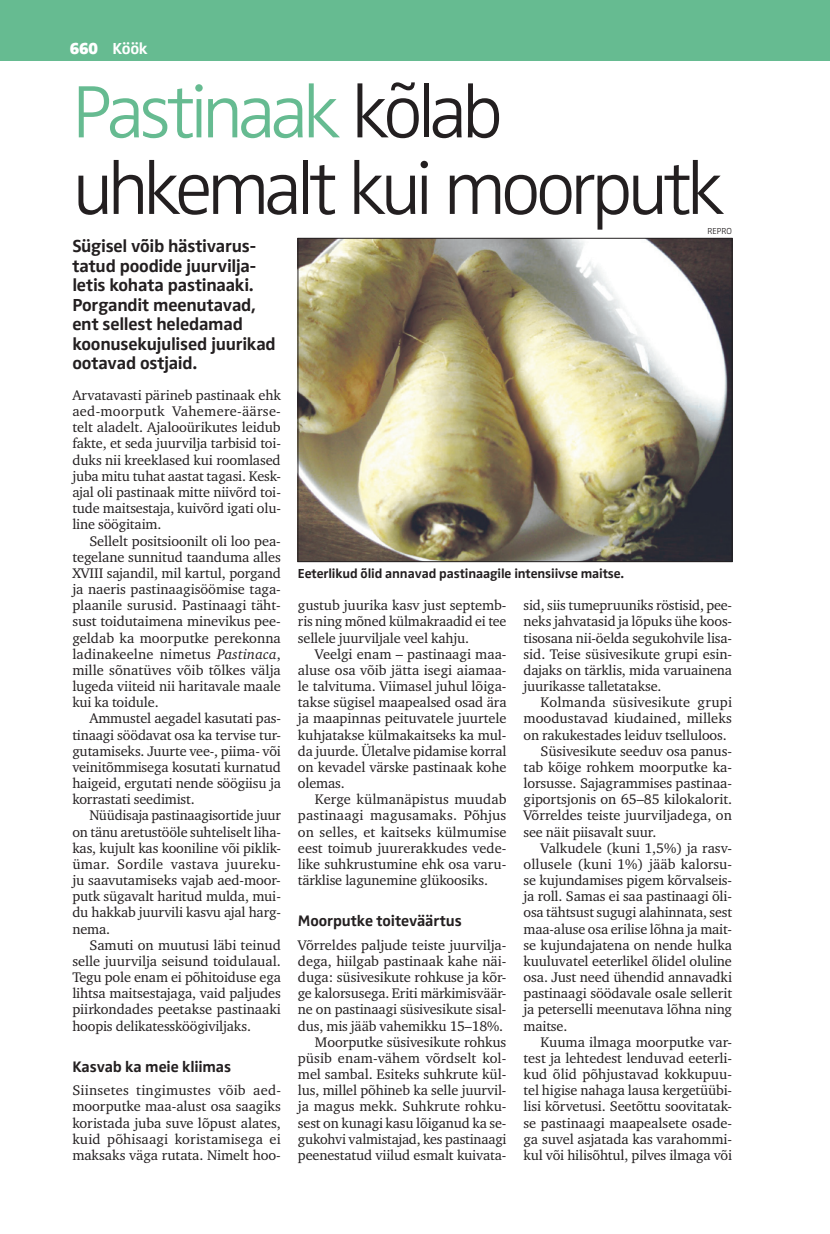
<style>
.page{position:relative;width:830px;height:1234px;background:#fff}
.page>*{position:absolute;margin:0;border:0;box-sizing:border-box;transform-origin:0 0}
.t1{font:300 76.5px/76.5px "Zwo Pro";letter-spacing:-.07em;color:#231f20}
.t2{font:700 18px/19.5px "Zwo Pro";letter-spacing:-.015em;color:#231f20}
.t3{font:700 16.5px "Zwo Pro";color:#fff}
.t4{font:700 15.75px "Zwo Pro";letter-spacing:-.01em;color:#231f20}
.t5{font:14.25px/16.2px "Charter ITC";letter-spacing:-.01em;color:#231f20;text-align:justify}
.t6{font:14.25px "Charter ITC";letter-spacing:.015em;color:#231f20}
.t7{font:700 13.5px "Zwo Pro";letter-spacing:-.01em;color:#231f20}
.t8{font:300 9px "Zwo Pro";color:#231f20}
.s1{font-weight:900}
.s2{color:#66bb91}
.s3{font-style:italic}
</style>
<div class="page">
<div style="left:0;top:0;width:829px;height:60px;background:#66bb91"></div>
<hr style="left:829px;top:0;width:1px;height:60px;background:#66bb91">
<img style="left:299px;top:240px;width:431px;height:319px">
<div style="left:297px;top:238px;width:435px;height:323px;border:1px solid #231f20"></div>
<p class="t3" style="left:70px;top:39px;width:79px"><span class="s1">660</span> Köök</p>
<h1 class="t1" style="left:72px;top:75px;width:653px"><span class="s2">Pastinaak</span> kõlab uhkemalt kui moorputk</h1>
<p class="t8" style="left:707px;top:225px;width:26px">REPRO</p>
<p class="t2" style="left:72px;top:237px;width:205px">Sügisel võib hästivarus&shy;tatud poodide juurvilja&shy;letis kohata pastinaaki.<br>Porgandit meenutavad, ent sellest heledamad koonusekujulised juurikad ootavad ostjaid.</p>
<p class="t5" style="left:72px;top:387px;width:210px">Arvatavasti pärineb pastinaak ehk aed-moorputk Vahemere-äärse&shy;telt aladelt. Ajalooürikutes leidub fakte, et seda juurvilja tarbisid toi&shy;duks nii kreeklased kui roomlased juba mitu tuhat aastat tagasi. Kesk&shy;ajal oli pastinaak mitte niivõrd toi&shy;tude maitsestaja, kuivõrd igati olu&shy;line söögitaim.</p>
<p class="t5" style="left:72px;top:532px;width:210px;text-indent:17px">Sellelt positsioonilt oli loo pea&shy;tegelane sunnitud taanduma alles XVIII sajandil, mil kartul, porgand ja naeris pastinaagisöömise taga&shy;plaanile surusid. Pastinaagi täht&shy;sust toidutaimena minevikus pee&shy;geldab ka moorputke perekonna ladinakeelne nimetus <span class="s3">Pastinaca</span>, mille sõnatüves võib tõlkes välja lugeda viiteid nii haritavale maale kui ka toidule.</p>
<p class="t5" style="left:72px;top:710px;width:210px;text-indent:17px">Ammustel aegadel kasutati pas&shy;tinaagi söödavat osa ka tervise tur&shy;gutamiseks. Juurte vee-, piima- või veinitõmmisega kosutati kurnatud haigeid, ergutati nende söögiisu ja korrastati seedimist.</p>
<p class="t5" style="left:72px;top:807px;width:210px;text-indent:17px">Nüüdisaja pastinaagisortide juur on tänu aretustööle suhteliselt liha&shy;kas, kujult kas kooniline või piklik&shy;ümar. Sordile vastava juureku&shy;ju saavutamiseks vajab aed-moor&shy;putk sügavalt haritud mulda, mui&shy;du hakkab juurvili kasvu ajal harg&shy;nema.</p>
<p class="t5" style="left:72px;top:936px;width:210px;text-indent:17px">Samuti on muutusi läbi teinud selle juurvilja seisund toidulaual.<br>Tegu pole enam ei põhitoiduse ega lihtsa maitsestajaga, vaid paljudes piirkondades peetakse pastinaaki hoopis delikatessköögiviljaks.</p>
<p class="t4" style="left:72px;top:1057px;width:160px">Kasvab ka meie kliimas</p>
<p class="t5" style="left:72px;top:1081px;width:210px">Siinsetes tingimustes võib aed&shy;moorputke maa-alust osa saagiks koristada juba suve lõpust alates, kuid põhisaagi koristamisega ei maksaks väga rutata. Nimelt hoo-</p>
<p class="t7" style="left:298px;top:565px;width:327px">Eeterlikud õlid annavad pastinaagile intensiivse maitse.</p>
<p class="t5" style="left:298px;top:597px;width:210px">gustub juurika kasv just septemb&shy;ris ning mõned külmakraadid ei tee sellele juurviljale veel kahju.</p>
<p class="t5" style="left:298px;top:645px;width:210px;text-indent:17px">Veelgi enam – pastinaagi maa&shy;aluse osa võib jätta isegi aiamaa&shy;le talvituma. Viimasel juhul lõiga&shy;takse sügisel maapealsed osad ära ja maapinnas peituvatele juurtele kuhjatakse külmakaitseks ka mul&shy;da juurde. Ületalve pidamise korral on kevadel värske pastinaak kohe olemas.</p>
<p class="t5" style="left:298px;top:791px;width:210px;text-indent:17px">Kerge külmanäpistus muudab pastinaagi magusamaks. Põhjus on selles, et kaitseks külmumise eest toimub juurerakkudes vede&shy;like suhkrustumine ehk osa varu&shy;tärklise lagunemine glükoosiks.</p>
<p class="t4" style="left:298px;top:911px;width:165px">Moorputke toiteväärtus</p>
<p class="t5" style="left:298px;top:936px;width:210px;text-align:right">Võrreldes paljude teiste juurvilja&shy;dega, hiilgab pastinaak kahe näi&shy;duga: süsivesikute rohkuse ja kõr&shy;ge kalorsusega. Eriti märkimisväär&shy;ne on pastinaagi süsivesikute sisal&shy;dus, mis jääb vahemikku 15–18%.<br>Moorputke süsivesikute rohkus püsib enam-vähem võrdselt kol&shy;mel sambal. Esiteks suhkrute kül&shy;lus, millel põhineb ka selle juurvil&shy;ja magus mekk. Suhkrute rohku&shy;sest on kunagi kasu lõiganud ka se&shy;gukohvi valmistajad, kes pastinaagi peenestatud viilud esmalt kuivata-</p>
<p class="t5" style="left:523px;top:597px;width:210px">sid, siis tumepruuniks röstisid, pee&shy;neks jahvatasid ja lõpuks ühe koos&shy;tisosana nii-öelda segukohvile lisa&shy;sid. Teise süsivesikute grupi esin&shy;dajaks on tärklis, mida varuainena juurikasse talletatakse.</p>
<p class="t6" style="left:540px;top:693px;width:193px">Kolmanda süsivesikute grupi</p>
<p class="t5" style="left:523px;top:710px;width:210px">moodustavad kiudained, milleks</p>
<p class="t5" style="left:523px;top:726px;width:204px">on rakukestades leiduv tselluloos.</p>
<p class="t5" style="left:540px;top:742px;width:193px">Süsivesikute seeduv osa panus-</p>
<p class="t5" style="left:523px;top:758px;width:210px">tab kõige rohkem moorputke ka-</p>
<p class="t5" style="left:523px;top:774px;width:210px">lorsusse. Sajagrammises pastinaa-</p>
<p class="t5" style="left:523px;top:791px;width:210px">giportsjonis on 65–85 kilokalorit.</p>
<p class="t5" style="left:523px;top:807px;width:210px">Võrreldes teiste juurviljadega, on</p>
<p class="t5" style="left:523px;top:823px;width:134px">see näit piisavalt suur.</p>
<p class="t5" style="left:540px;top:839px;width:193px">Valkudele (kuni 1,5%) ja rasv-</p>
<p class="t5" style="left:523px;top:855px;width:210px">ollusele (kuni 1%) jääb kalorsu-</p>
<p class="t5" style="left:523px;top:871px;width:210px">se kujundamises pigem kõrvalseis-</p>
<p class="t5" style="left:523px;top:888px;width:210px">ja roll. Samas ei saa pastinaagi õli-</p>
<p class="t5" style="left:523px;top:904px;width:210px">osa tähtsust sugugi alahinnata, sest</p>
<p class="t5" style="left:523px;top:920px;width:210px">maa-aluse osa erilise lõhna ja mait-</p>
<p class="t5" style="left:523px;top:936px;width:210px">se kujundajatena on nende hulka</p>
<p class="t5" style="left:523px;top:952px;width:210px">kuuluvatel eeterlikel õlidel oluline</p>
<p class="t5" style="left:523px;top:968px;width:210px">osa. Just need ühendid annavadki</p>
<p class="t5" style="left:523px;top:985px;width:210px">pastinaagi söödavale osale sellerit</p>
<p class="t5" style="left:523px;top:1001px;width:210px">ja peterselli meenutava lõhna ning</p>
<p class="t5" style="left:523px;top:1017px;width:45px">maitse.</p>
<p class="t5" style="left:540px;top:1033px;width:193px">Kuuma ilmaga moorputke var-</p>
<p class="t5" style="left:523px;top:1049px;width:210px">test ja lehtedest lenduvad eeterli-</p>
<p class="t5" style="left:523px;top:1065px;width:210px">kud õlid põhjustavad kokkupuu-</p>
<p class="t5" style="left:523px;top:1081px;width:210px">tel higise nahaga lausa kergetüübi-</p>
<p class="t5" style="left:523px;top:1098px;width:210px">lisi kõrvetusi. Seetõttu soovitatak-</p>
<p class="t5" style="left:523px;top:1114px;width:210px">se pastinaagi maapealsete osade-</p>
<p class="t5" style="left:523px;top:1130px;width:210px">ga suvel asjatada kas varahommi-</p>
<p class="t5" style="left:523px;top:1146px;width:210px">kul või hilisõhtul, pilves ilmaga või</p>
</div>
